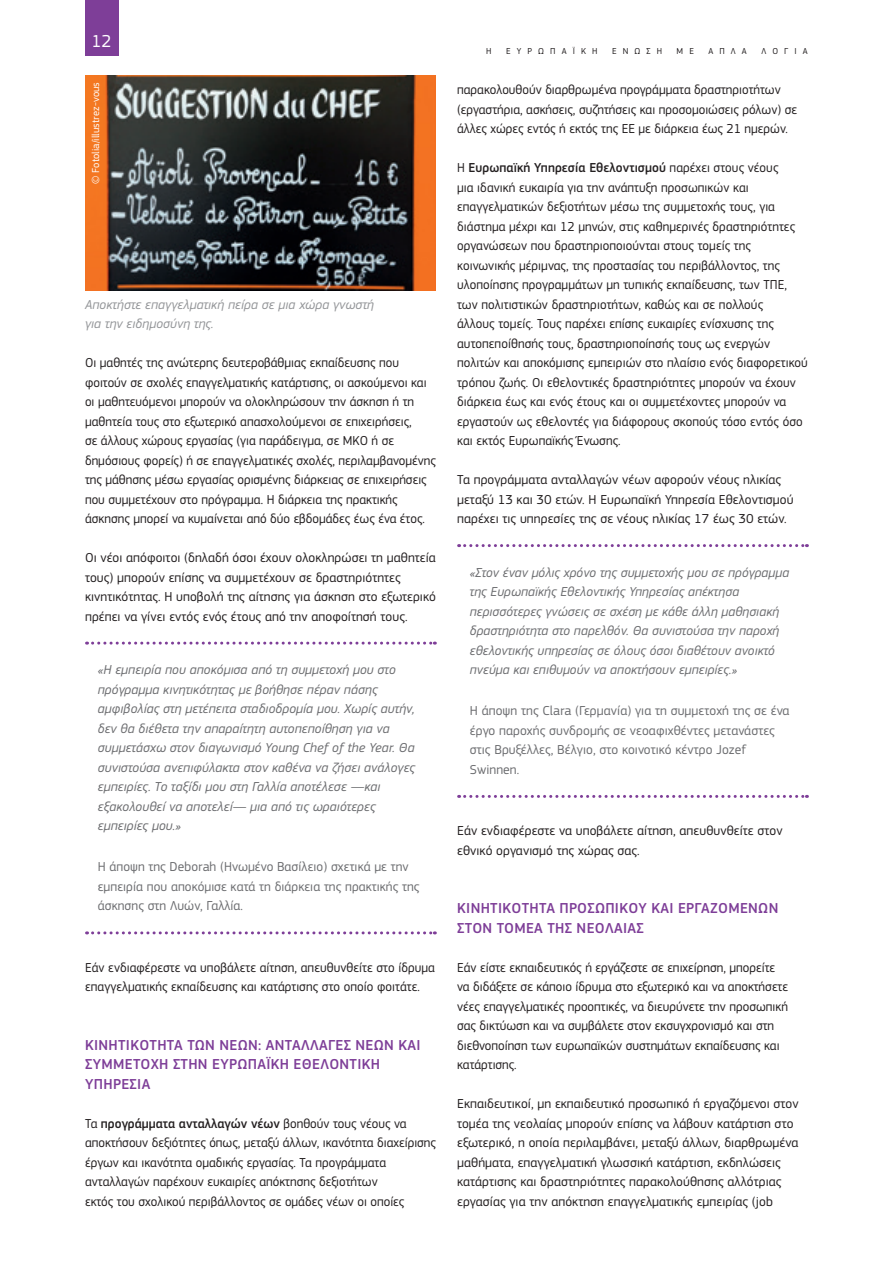
<style>
.page{position:relative;width:893px;height:1263px;background:#fff}
.page>*{position:absolute;margin:0;border:0;box-sizing:border-box;transform-origin:0 0}
.t1{font:18px "EC Square Sans Pro";color:#fff}
.Heading04{font:500 15px/19.5px "EC Square Sans Pro";letter-spacing:.02em;color:#7e3e98}
.BodyText{font:13.5px/19.5px "EC Square Sans Pro";letter-spacing:.005em;color:#231f20}
.box_start{font:italic 13.5px/19.5px "EC Square Sans Pro";letter-spacing:.005em;color:#6c6d70}
.Box_fin{font:13.5px/19.5px "EC Square Sans Pro";letter-spacing:.005em;color:#6c6d70}
.legende_L{font:italic 13.5px/19.5px "EC Square Sans Pro";letter-spacing:.005em;color:#939598}
.copyright_copy{font:10.5px "EC Square Sans Pro";letter-spacing:.005em;color:#fff}
.t2{font:9px "EC Square Sans Pro";letter-spacing:.68em;color:#231f20}
.s1{font-weight:500}
</style>
<div class="page">
<div style="left:85px;top:0;width:33px;height:55px;background:#7e3e98"></div>
<svg style="left:87px;top:642px;width:348px;height:3px"></svg>
<svg style="left:87px;top:931px;width:348px;height:3px"></svg>
<svg style="left:459px;top:544px;width:348px;height:3px"></svg>
<svg style="left:459px;top:795px;width:348px;height:3px"></svg>
<img style="left:85px;top:76px;width:351px;height:214px">
<h1 class="t1" style="left:92px;top:30px;width:22px">12</h1>
<p class="copyright_copy" style="left:90px;top:184px;width:104px;rotate:-90deg">© Fotolia/illustrez-vous</p>
<p class="legende_L" style="left:85px;top:295px;width:291px">Αποκτήστε επαγγελματική πείρα σε μια χώρα γνωστή για την ειδημοσύνη της.</p>
<p class="BodyText" style="left:85px;top:353px;width:352px">Οι μαθητές της ανώτερης δευτεροβάθμιας εκπαίδευσης που φοιτούν σε σχολές επαγγελματικής κατάρτισης, οι ασκούμενοι και οι μαθητευόμενοι μπορούν να ολοκληρώσουν την άσκηση ή τη μαθητεία τους στο εξωτερικό απασχολούμενοι σε επιχειρήσεις,<br>σε άλλους χώρους εργασίας (για παράδειγμα, σε ΜΚΟ ή σε δημόσιους φορείς) ή σε επαγγελματικές σχολές, περιλαμβανομένης της μάθησης μέσω εργασίας ορισμένης διάρκειας σε επιχειρήσεις που συμμετέχουν στο πρόγραμμα. Η διάρκεια της πρακτικής άσκησης μπορεί να κυμαίνεται από δύο εβδομάδες έως ένα έτος.</p>
<p class="BodyText" style="left:85px;top:548px;width:352px">Οι νέοι απόφοιτοι (δηλαδή όσοι έχουν ολοκληρώσει τη μαθητεία τους) μπορούν επίσης να συμμετέχουν σε δραστηριότητες κινητικότητας. Η υποβολή της αίτησης για άσκηση στο εξωτερικό πρέπει να γίνει εντός ενός έτους από την αποφοίτησή τους.</p>
<p class="box_start" style="left:98px;top:660px;width:319px">«Η εμπειρία που αποκόμισα από τη συμμετοχή μου στο πρόγραμμα κινητικότητας με βοήθησε πέραν πάσης αμφιβολίας στη μετέπειτα σταδιοδρομία μου. Χωρίς αυτήν, δεν θα διέθετα την απαραίτητη αυτοπεποίθηση για να συμμετάσχω στον διαγωνισμό Young Chef of the Year. Θα συνιστούσα ανεπιφύλακτα στον καθένα να ζήσει ανάλογες εμπειρίες. Το ταξίδι μου στη Γαλλία αποτέλεσε —και εξακολουθεί να αποτελεί— μια από τις ωραιότερες εμπειρίες μου.»</p>
<p class="Box_fin" style="left:98px;top:857px;width:323px">Η άποψη της Deborah (Ηνωμένο Βασίλειο) σχετικά με την εμπειρία που αποκόμισε κατά τη διάρκεια της πρακτικής της άσκησης στη Λυών, Γαλλία.</p>
<p class="BodyText" style="left:85px;top:958px;width:351px">Εάν ενδιαφέρεστε να υποβάλετε αίτηση, απευθυνθείτε στο ίδρυμα επαγγελματικής εκπαίδευσης και κατάρτισης στο οποίο φοιτάτε.</p>
<p class="Heading04" style="left:85px;top:1035px;width:337px">ΚΙΝΗΤΙΚΌΤΗΤΑ ΤΩΝ ΝΈΩΝ: ΑΝΤΑΛΛΑΓΈΣ ΝΈΩΝ ΚΑΙ<br>ΣΥΜΜΕΤΟΧΉ ΣΤΗΝ ΕΥΡΩΠΑΪΚΉ ΕΘΕΛΟΝΤΙΚΉ<br>ΥΠΗΡΕΣΊΑ</p>
<p class="BodyText" style="left:85px;top:1114px;width:352px">Τα <span class="s1">προγράμματα ανταλλαγών νέων</span> βοηθούν τους νέους να αποκτήσουν δεξιότητες όπως, μεταξύ άλλων, ικανότητα διαχείρισης έργων και ικανότητα ομαδικής εργασίας. Τα προγράμματα ανταλλαγών παρέχουν ευκαιρίες απόκτησης δεξιοτήτων<br>εκτός του σχολικού περιβάλλοντος σε ομάδες νέων οι οποίες</p>
<p class="t2" style="left:486px;top:45px;width:7px">Η</p>
<p class="t2" style="left:506px;top:45px;width:93px">ΕΥΡΩΠΑΪΚΗ</p>
<p class="t2" style="left:612px;top:45px;width:51px">ΕΝΩΣΗ</p>
<p class="t2" style="left:677px;top:45px;width:19px">Μ Ε</p>
<p class="t2" style="left:708px;top:45px;width:40px">ΑΠΛΑ</p>
<p class="t2" style="left:761px;top:45px;width:48px">ΛΟΓΙΑ</p>
<p class="BodyText" style="left:457px;top:80px;width:342px">παρακολουθούν διαρθρωμένα προγράμματα δραστηριοτήτων (εργαστήρια, ασκήσεις, συζητήσεις και προσομοιώσεις ρόλων) σε άλλες χώρες εντός ή εκτός της ΕΕ με διάρκεια έως 21 ημερών.</p>
<p class="BodyText" style="left:457px;top:158px;width:352px">Η <span class="s1">Ευρωπαϊκή Υπηρεσία Εθελοντισμού</span> παρέχει στους νέους<br>μια ιδανική ευκαιρία για την ανάπτυξη προσωπικών και επαγγελματικών δεξιοτήτων μέσω της συμμετοχής τους, για διάστημα μέχρι και 12 μηνών, στις καθημερινές δραστηριότητες οργανώσεων που δραστηριοποιούνται στους τομείς της κοινωνικής μέριμνας, της προστασίας του περιβάλλοντος, της υλοποίησης προγραμμάτων μη τυπικής εκπαίδευσης, των ΤΠΕ, των πολιτιστικών δραστηριοτήτων, καθώς και σε πολλούς<br>άλλους τομείς. Τους παρέχει επίσης ευκαιρίες ενίσχυσης της αυτοπεποίθησής τους, δραστηριοποίησής τους ως ενεργών πολιτών και αποκόμισης εμπειριών στο πλαίσιο ενός διαφορετικού τρόπου ζωής. Οι εθελοντικές δραστηριότητες μπορούν να έχουν διάρκεια έως και ενός έτους και οι συμμετέχοντες μπορούν να εργαστούν ως εθελοντές για διάφορους σκοπούς τόσο εντός όσο και εκτός Ευρωπαϊκής Ένωσης.</p>
<p class="BodyText" style="left:457px;top:470px;width:338px">Τα προγράμματα ανταλλαγών νέων αφορούν νέους ηλικίας μεταξύ 13 και 30 ετών. Η Ευρωπαϊκή Υπηρεσία Εθελοντισμού παρέχει τις υπηρεσίες της σε νέους ηλικίας 17 έως 30 ετών.</p>
<p class="box_start" style="left:470px;top:563px;width:321px">«Στον έναν μόλις χρόνο της συμμετοχής μου σε πρόγραμμα της Ευρωπαϊκής Εθελοντικής Υπηρεσίας απέκτησα περισσότερες γνώσεις σε σχέση με κάθε άλλη μαθησιακή δραστηριότητα στο παρελθόν. Θα συνιστούσα την παροχή εθελοντικής υπηρεσίας σε όλους όσοι διαθέτουν ανοικτό πνεύμα και επιθυμούν να αποκτήσουν εμπειρίες.»</p>
<p class="Box_fin" style="left:470px;top:701px;width:321px">Η άποψη της Clara (Γερμανία) για τη συμμετοχή της σε ένα έργο παροχής συνδρομής σε νεοαφιχθέντες μετανάστες στις Βρυξέλλες, Βέλγιο, στο κοινοτικό κέντρο Jozef Swinnen.</p>
<p class="BodyText" style="left:457px;top:821px;width:327px">Εάν ενδιαφέρεστε να υποβάλετε αίτηση, απευθυνθείτε στον εθνικό οργανισμό της χώρας σας.</p>
<p class="Heading04" style="left:457px;top:899px;width:323px">ΚΙΝΗΤΙΚΌΤΗΤΑ ΠΡΟΣΩΠΙΚΟΎ ΚΑΙ ΕΡΓΑΖΟΜΈΝΩΝ<br>ΣΤΟΝ ΤΟΜΈΑ ΤΗΣ ΝΕΟΛΑΊΑΣ</p>
<p class="BodyText" style="left:457px;top:958px;width:332px">Εάν είστε εκπαιδευτικός ή εργάζεστε σε επιχείρηση, μπορείτε να διδάξετε σε κάποιο ίδρυμα στο εξωτερικό και να αποκτήσετε νέες επαγγελματικές προοπτικές, να διευρύνετε την προσωπική σας δικτύωση και να συμβάλετε στον εκσυγχρονισμό και στη διεθνοποίηση των ευρωπαϊκών συστημάτων εκπαίδευσης και κατάρτισης.</p>
<p class="BodyText" style="left:457px;top:1094px;width:343px">Εκπαιδευτικοί, μη εκπαιδευτικό προσωπικό ή εργαζόμενοι στον τομέα της νεολαίας μπορούν επίσης να λάβουν κατάρτιση στο εξωτερικό, η οποία περιλαμβάνει, μεταξύ άλλων, διαρθρωμένα μαθήματα, επαγγελματική γλωσσική κατάρτιση, εκδηλώσεις κατάρτισης και δραστηριότητες παρακολούθησης αλλότριας εργασίας για την απόκτηση επαγγελματικής εμπειρίας (job</p>
</div>
